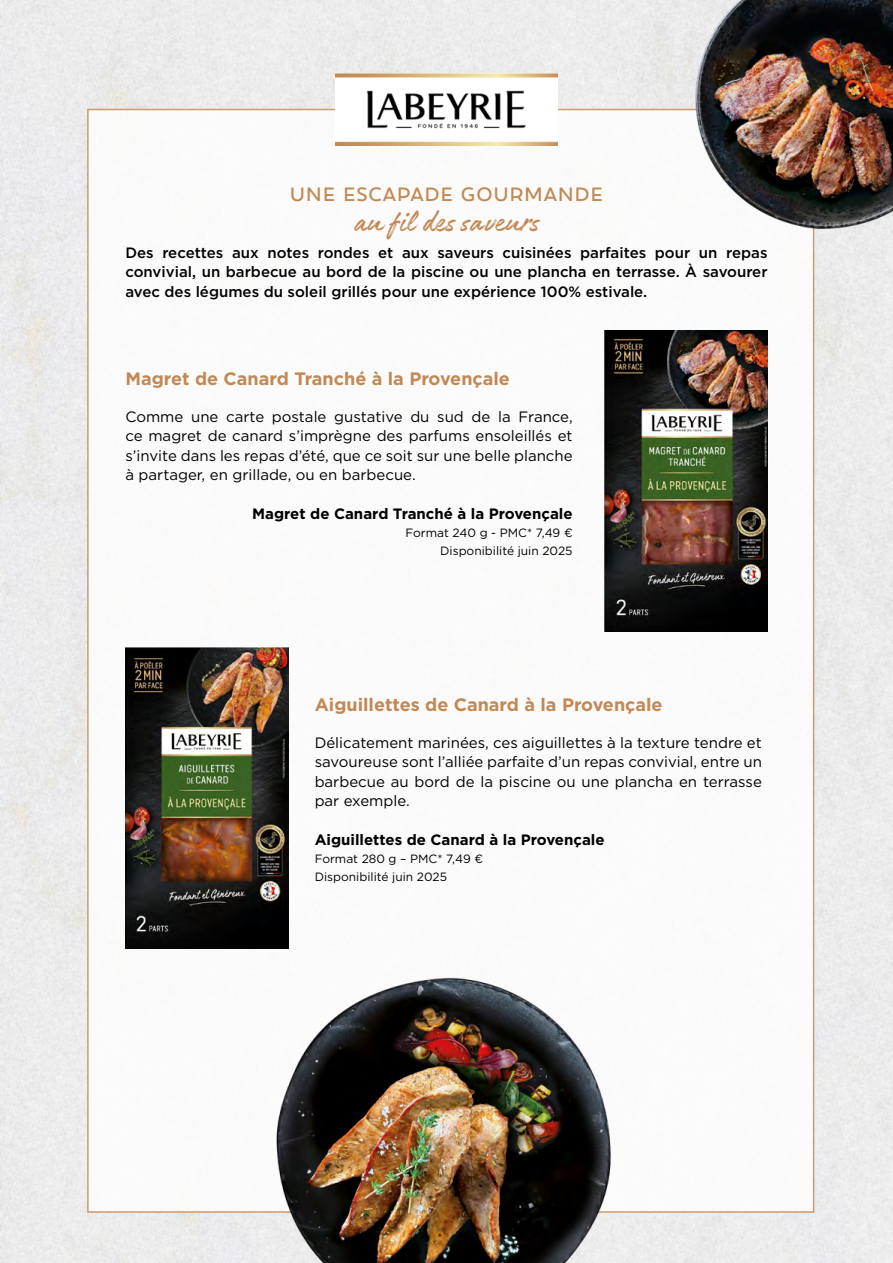
<style>
.page{position:relative;width:893px;height:1263px;background:#ebebec}
.page>*{position:absolute;margin:0;border:0;box-sizing:border-box;transform-origin:0 0}
.t1{font:36px "Authenia";color:#c28954}
.t2{font:21px "Oui FY";color:#c28954}
.t3{font:700 18px "Gotham";color:#c28954}
.t4{font:15px/19.5px "Gotham";color:#000;text-align:justify}
.t5{font:500 15px/19.5px "Gotham";color:#000;text-align:justify}
.t6{font:700 15px "Gotham";color:#000}
.t7{font:12px/18px "Gotham";color:#000;text-align:right}
</style>
<div class="page">
<div style="left:87px;top:109px;width:727px;height:1104px;background:#fff;border:2px solid #c28954"></div>
<img style="left:336px;top:74px;width:221px;height:71px">
<img style="left:604px;top:331px;width:163px;height:300px">
<img style="left:125px;top:648px;width:163px;height:301px">
<img style="left:686px;top:0;width:207px;height:240px">
<img style="left:268px;top:977px;width:357px;height:286px">
<h2 class="t2" style="left:290px;top:182px;width:315px">UNE ESCAPADE GOURMANDE</h2>
<h1 class="t1" style="left:354px;top:202px;width:186px">au fil des saveurs</h1>
<p class="t5" style="left:125px;top:242px;width:644px">Des recettes aux notes rondes et aux saveurs cuisinées parfaites pour un repas convivial, un barbecue au bord de la piscine ou une plancha en terrasse. À savourer avec des légumes du soleil grillés pour une expérience 100% estivale.</p>
<p class="t3" style="left:125px;top:367px;width:386px">Magret de Canard Tranché à la Provençale</p>
<p class="t4" style="left:125px;top:406px;width:449px">Comme une carte postale gustative du sud de la France, ce magret de canard s’imprègne des parfums ensoleillés et s’invite dans les repas d’été, que ce soit sur une belle planche à partager, en grillade, ou en barbecue.</p>
<p class="t6" style="left:252px;top:503px;width:322px">Magret de Canard Tranché à la Provençale</p>
<p class="t7" style="left:406px;top:523px;width:169px">Format 240 g - PMC* 7,49 €<br>Disponibilité juin 2025</p>
<p class="t3" style="left:315px;top:693px;width:349px">Aiguillettes de Canard à la Provençale</p>
<p class="t4" style="left:315px;top:732px;width:449px">Délicatement marinées, ces aiguillettes à la texture tendre et savoureuse sont l’alliée parfaite d’un repas convivial, entre un barbecue au bord de la piscine ou une plancha en terrasse par exemple.</p>
<p class="t6" style="left:315px;top:829px;width:291px">Aiguillettes de Canard à la Provençale</p>
<p class="t7" style="left:315px;top:849px;width:170px;text-align:left">Format 280 g – PMC* 7,49 €<br>Disponibilité juin 2025</p>
</div>
